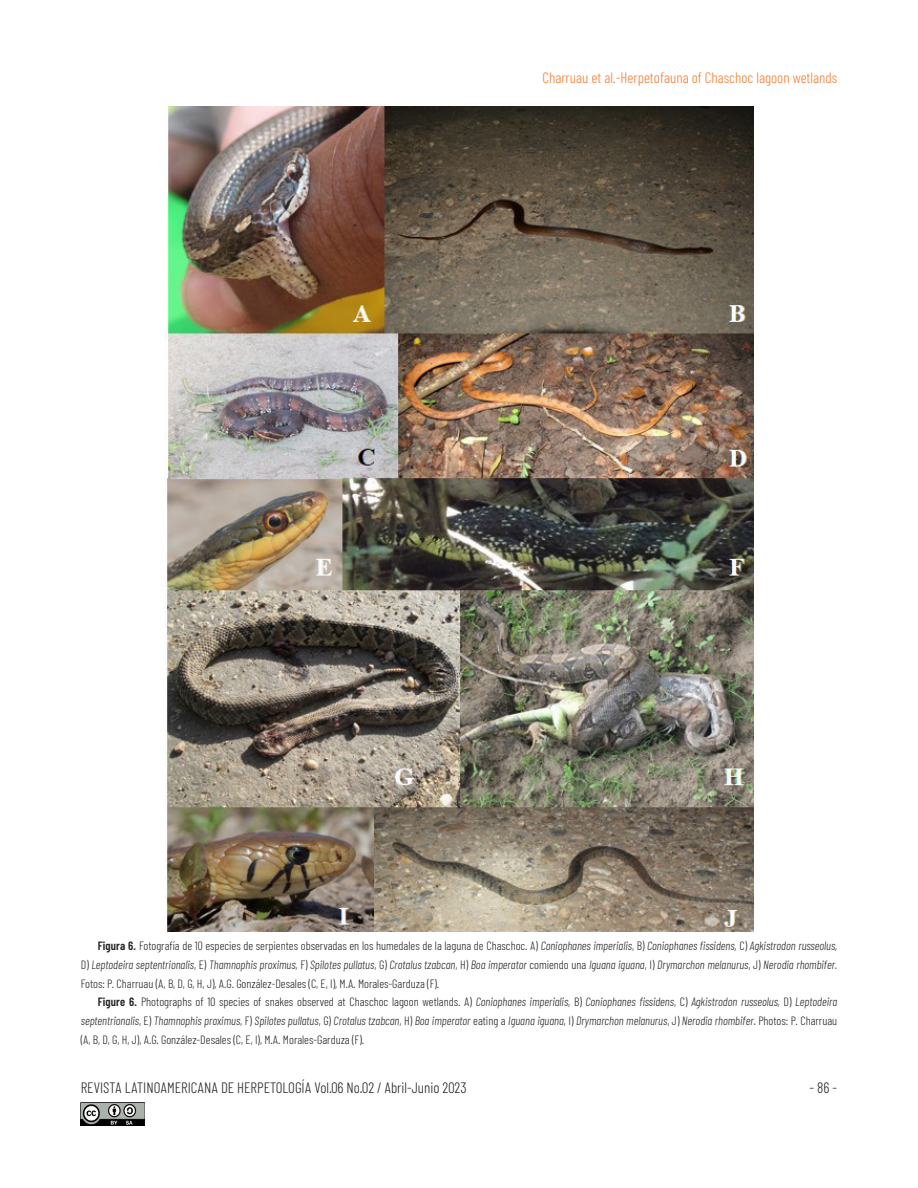
<style>
.page{position:relative;width:918px;height:1188px;background:#fff}
.page>*{position:absolute;margin:0;border:0;box-sizing:border-box;transform-origin:0 0}
.t1{font:300 15px "Barlow Condensed";color:#231f20}
.t2{font:300 15px "Barlow Condensed";color:#f47b31}
._02-txt_pie_de_Foto{font:300 12px/18.8px "Barlow Condensed";color:#231f20;text-align:justify}
._02-txt_pie_de_Foto-2{font:italic 300 12px/18.8px "Barlow Condensed";color:#231f20;text-align:justify}
.s1{font-weight:600}
.s2{font-style:italic}
.s3{font-weight:600;font-style:normal}
.s4{font-style:normal}
</style>
<div class="page">
<img style="left:81px;top:1103px;width:64px;height:22px">
<img style="left:165px;top:106px;width:588px;height:825px">
<p class="t2" style="left:542px;top:68px;width:296px">Charruau et al.-Herpetofauna of Chaschoc lagoon wetlands</p>
<p class="_02-txt_pie_de_Foto" style="left:81px;top:936px;width:758px;text-indent:17px"><span class="s1">Figura 6.</span> Fotografía de 10 especies de serpientes observadas en los humedales de la laguna de Chaschoc. A) <span class="s2">Coniophanes imperialis</span>, B) <span class="s2">Coniophanes fissidens</span>, C) <span class="s2">Agkistrodon russeolus, </span>D) <span class="s2">Leptodeira septentrionalis</span>, E) <span class="s2">Thamnophis proximus</span>, F) <span class="s2">Spilotes pullatus</span>, G) <span class="s2">Crotalus tzabcan</span>, H) <span class="s2">Boa imperator</span> comiendo una <span class="s2">Iguana iguana</span>, I) <span class="s2">Drymarchon melanurus</span>, J) <span class="s2">Nerodia rhombifer.<br></span>Fotos: P. Charruau (A, B, D, G, H, J), A.G. González-Desales (C, E, I), M.A. Morales-Garduza (F).</p>
<p class="_02-txt_pie_de_Foto-2" style="left:81px;top:992px;width:758px;text-indent:17px"><span class="s3">Figure 6.</span> <span class="s4">Photographs of 10 species of snakes observed at Chaschoc lagoon wetlands. A)</span> Coniophanes imperialis<span class="s4">, B)</span> Coniophanes fissidens<span class="s4">, C)</span> Agkistrodon russeolus, <span class="s4">D)</span> Leptodeira septentrionalis<span class="s4">, E)</span> Thamnophis proximus<span class="s4">, F)</span> Spilotes pullatus<span class="s4">, G)</span> Crotalus tzabcan<span class="s4">, H)</span> Boa imperator <span class="s4">eating a</span> Iguana iguana<span class="s4">, I)</span> Drymarchon melanurus<span class="s4">, J)</span> Nerodia rhombifer. <span class="s4">Photos: P. Charruau (A, B, D, G, H, J), A.G. González-Desales (C, E, I), M.A. Morales-Garduza (F).</span></p>
<p class="t1" style="left:81px;top:1079px;width:387px">REVISTA LATINOAMERICANA DE HERPETOLOGÍA Vol.06 No.02 / Abril-Junio 2023</p>
<p class="t1" style="left:810px;top:1079px;width:29px">- 86 -</p>
</div>
